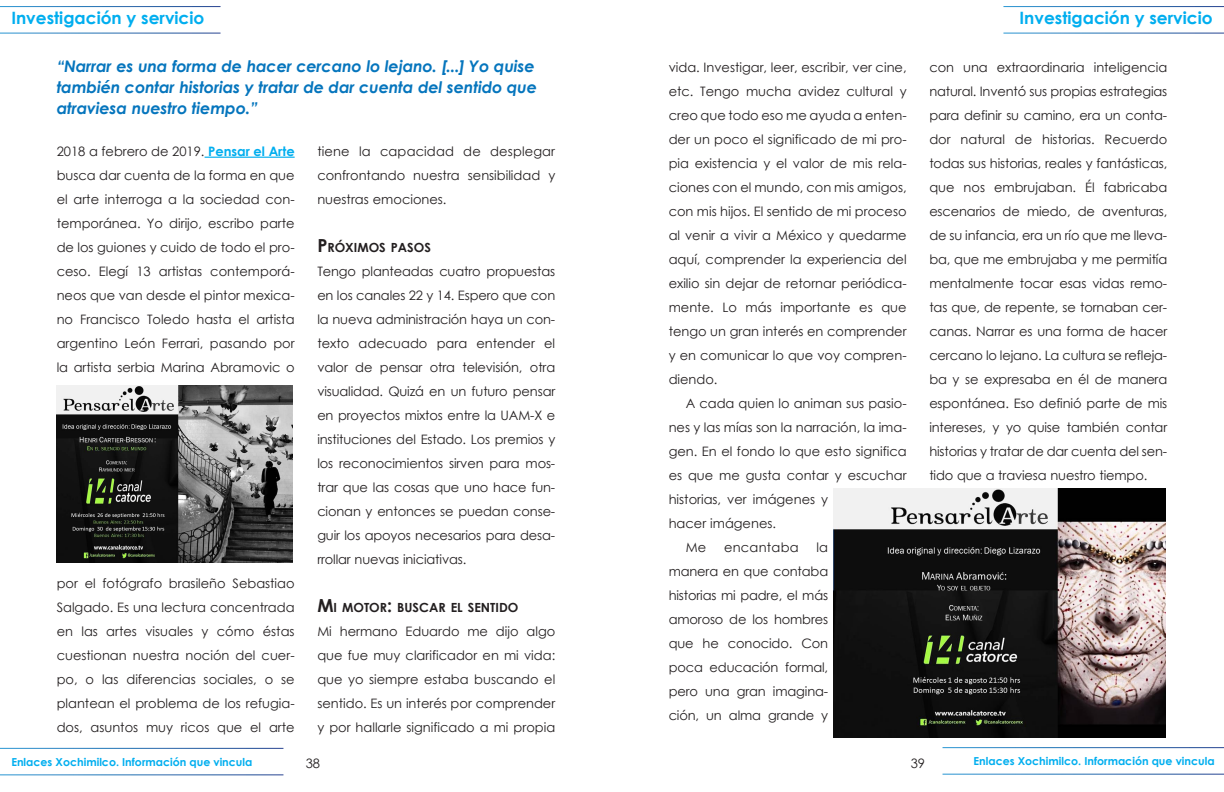
<style>
.page{position:relative;width:1224px;height:792px;background:#fff}
.page>*{position:absolute;margin:0;border:0;box-sizing:border-box;transform-origin:0 0}
.t1{font:700 17px "Century Gothic";color:#00aeef}
.resalte{font:italic 700 16px/21px "Century Gothic";letter-spacing:-.01em;color:#0575bd}
.cuerpoArticulos{font:13px/24px "Century Gothic";color:#231f20;text-align:justify}
.cuerpoArticulos_sin{font:13px/24px "Century Gothic";color:#231f20;text-align:justify}
.cuerpoArticulos-2{font:13px "Century Gothic";letter-spacing:.02em;color:#231f20}
.subtitulo_ok{font:700 12.6px "Century Gothic";color:#231f20}
.t2{font:700 11px "Century Gothic";color:#00aeef}
.s1{font-weight:700;color:#00aeef}
.s2{font-size:18px}
</style>
<div class="page">
<hr style="left:205px;top:157px;width:90px;height:1px;background:#00aeef">
<img style="left:834px;top:489px;width:332px;height:248px">
<img style="left:57px;top:386px;width:236px;height:176px">
<h1 class="t1" style="left:11px;top:5px;width:195px">Investigación y servicio</h1>
<h1 class="t1" style="left:1020px;top:5px;width:195px">Investigación y servicio</h1>
<p class="resalte" style="left:57px;top:55px;width:482px">“Narrar es una forma de hacer cercano lo lejano. [...] Yo quise también contar historias y tratar de dar cuenta del sentido que atraviesa nuestro tiempo.”</p>
<p class="cuerpoArticulos" style="left:57px;top:139px;width:239px">2018 a febrero de 2019. <span class="s1">Pensar el Arte </span>busca dar cuenta de la forma en que el arte interroga a la sociedad con&shy;temporánea. Yo dirijo, escribo parte de los guiones y cuido de todo el pro&shy;ceso. Elegí 13 artistas contemporá&shy;neos que van desde el pintor mexica&shy;no Francisco Toledo hasta el artista argentino León Ferrari, pasando por la artista serbia Marina Abramovic o</p>
<p class="cuerpoArticulos" style="left:57px;top:571px;width:239px">por el fotógrafo brasileño Sebastiao Salgado. Es una lectura concentrada en las artes visuales y cómo éstas cuestionan nuestra noción del cuer&shy;po, o las diferencias sociales, o se plantean el problema de los refugia&shy;dos, asuntos muy ricos que el arte</p>
<p class="cuerpoArticulos" style="left:317px;top:139px;width:239px">tiene la capacidad de desplegar confrontando nuestra sensibilidad y nuestras emociones.</p>
<p class="subtitulo_ok" style="left:317px;top:238px;width:115px"><span class="s2">P</span> RÓXIMOS PASOS</p>
<p class="cuerpoArticulos_sin" style="left:317px;top:259px;width:240px">Tengo planteadas cuatro propuestas en los canales 22 y 14. Espero que con la nueva administración haya un con&shy;texto adecuado para entender el valor de pensar otra televisión, otra visualidad. Quizá en un futuro pensar en proyectos mixtos entre la UAM-X e instituciones del Estado. Los premios y los reconocimientos sirven para mos&shy;trar que las cosas que uno hace fun&shy;cionan y entonces se puedan conse&shy;guir los apoyos necesarios para desa&shy;rrollar nuevas iniciativas.</p>
<p class="subtitulo_ok" style="left:317px;top:598px;width:203px"><span class="s2">M</span>I MOTOR<span class="s2">:</span> BUSCAR EL SENTIDO</p>
<p class="cuerpoArticulos_sin" style="left:317px;top:619px;width:239px">Mi hermano Eduardo me dijo algo que fue muy clarificador en mi vida: que yo siempre estaba buscando el sentido. Es un interés por comprender y por hallarle significado a mi propia</p>
<p class="cuerpoArticulos_sin" style="left:669px;top:55px;width:239px">vida. Investigar, leer, escribir, ver cine, etc. Tengo mucha avidez cultural y creo que todo eso me ayuda a enten&shy;der un poco el significado de mi pro&shy;pia existencia y el valor de mis rela&shy;ciones con el mundo, con mis amigos, con mis hijos. El sentido de mi proceso al venir a vivir a México y quedarme aquí, comprender la experiencia del exilio sin dejar de retornar periódica&shy;mente. Lo más importante es que tengo un gran interés en comprender y en comunicar lo que voy compren&shy;diendo.</p>
<p class="cuerpoArticulos" style="left:669px;top:391px;width:239px;text-align:left;text-indent:17px">A cada quien lo animan sus pasio&shy;nes y las mías son la narración, la ima&shy;gen. En el fondo lo que esto significa es que me gusta contar y escuchar historias, ver imágenes y<br>hacer imágenes.</p>
<p class="cuerpoArticulos" style="left:686px;top:535px;width:22px">Me</p>
<p class="cuerpoArticulos-2" style="left:724px;top:538px;width:76px">encantaba</p>
<p class="cuerpoArticulos" style="left:669px;top:535px;width:161px;text-indent:148px">la manera en que contaba historias mi padre, el más amoroso de los hombres que he conocido. Con poca educación formal, pero una gran imagina&shy;ción, un alma grande y</p>
<p class="cuerpoArticulos" style="left:929px;top:55px;width:239px">con una extraordinaria inteligencia natural. Inventó sus propias estrategias para definir su camino, era un conta&shy;dor natural de historias. Recuerdo todas sus historias, reales y fantásticas, que nos embrujaban. Él fabricaba escenarios de miedo, de aventuras, de su infancia, era un río que me lleva&shy;ba, que me embrujaba y me permitía mentalmente tocar esas vidas remo&shy;tas que, de repente, se tornaban cer&shy;canas. Narrar es una forma de hacer cercano lo lejano. La cultura se refleja&shy;ba y se expresaba en él de manera espontánea. Eso definió parte de mis intereses, y yo quise también contar historias y tratar de dar cuenta del sen&shy;tido que a traviesa nuestro tiempo.</p>
<p class="t2" style="left:11px;top:754px;width:243px">Enlaces Xochimilco. Información que vincula</p>
<p class="t2" style="left:974px;top:753px;width:243px">Enlaces Xochimilco. Información que vincula</p>
<p class="cuerpoArticulos" style="left:306px;top:751px;width:16px">38</p>
<p class="cuerpoArticulos" style="left:911px;top:751px;width:16px">39</p>
</div>
